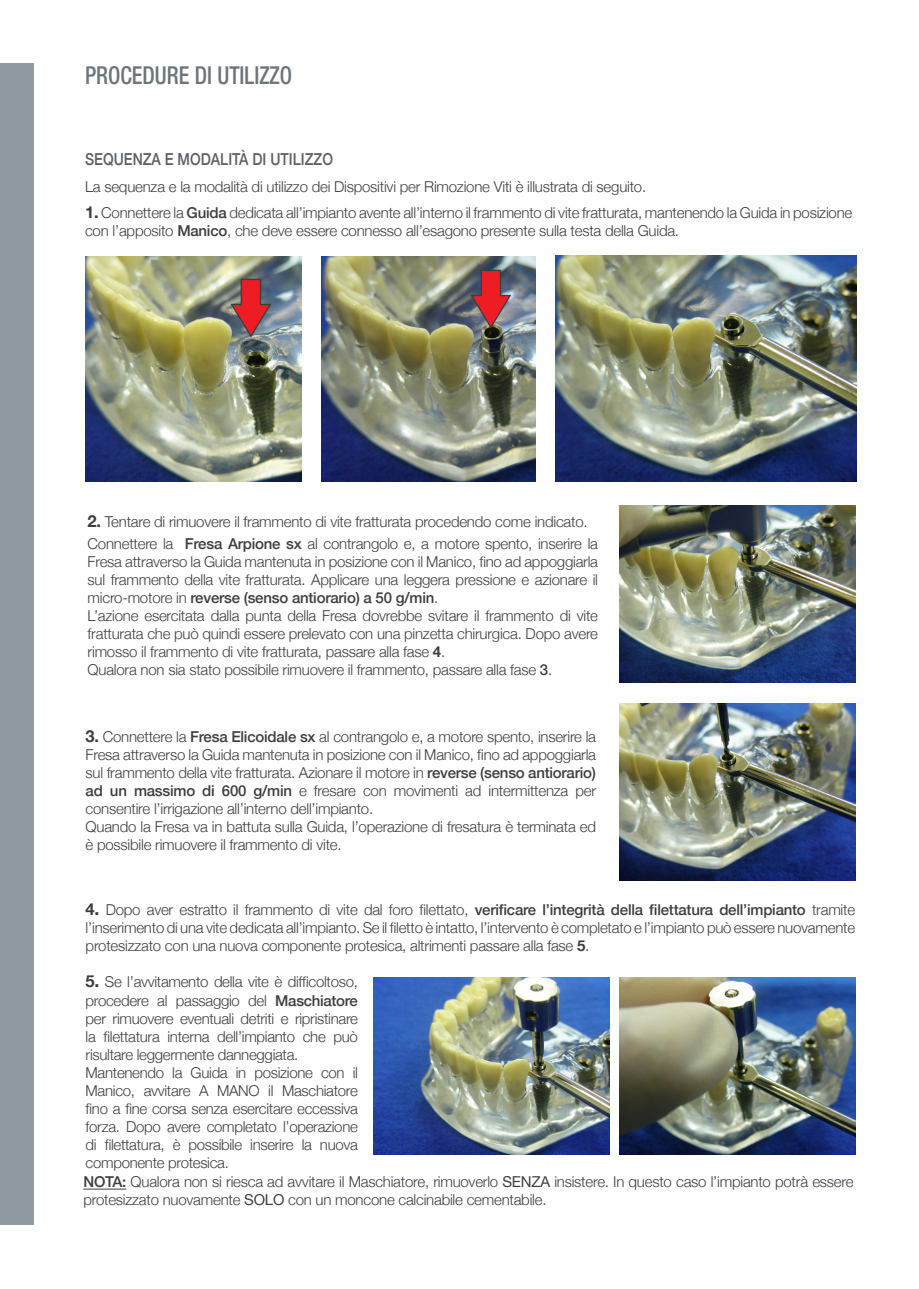
<style>
.page{position:relative;width:919px;height:1289px;background:#fff}
.page>*{position:absolute;margin:0;border:0;box-sizing:border-box;transform-origin:0 0}
.t1{font:500 condensed 24.75px "Helvetica Neue";color:#6d757a;scale:.9 1}
.t2{font:500 16.5px "Helvetica Neue";color:#5b6166;scale:.85 1}
.t3{font:300 15px/18px "Helvetica Neue";letter-spacing:-.015em;color:#3e3e3f;text-align:justify}
.s1{font-weight:700;font-size:16.5px}
.s2{font-weight:500}
.s3{font-weight:700}
.s4{font-weight:700;font-size:18px}
.s5{font-weight:400}
</style>
<div class="page">
<div style="left:0;top:64px;width:34px;height:1161px;background:#909aa1"></div>
<img style="left:321px;top:256px;width:214px;height:225px">
<img style="left:556px;top:256px;width:299px;height:225px">
<img style="left:619px;top:505px;width:236px;height:177px">
<img style="left:619px;top:703px;width:236px;height:177px">
<img style="left:86px;top:256px;width:215px;height:225px">
<img style="left:373px;top:977px;width:236px;height:177px">
<img style="left:619px;top:977px;width:236px;height:177px">
<svg style="left:229px;top:278px;width:44px;height:61px;background:#9a555b"></svg>
<svg style="left:469px;top:269px;width:43px;height:61px;background:#974e57"></svg>
<hr style="left:83px;top:1188px;width:43px;height:1px;background:#3e3e3f">
<p class="t1" style="left:85px;top:60px;width:232px">PROCEDURE DI UTILIZZO</p>
<p class="t2" style="left:85px;top:146px;width:293px">SEQUENZA E MODALITÀ DI UTILIZZO</p>
<p class="t3" style="left:85px;top:176px;width:562px">La sequenza e la modalità di utilizzo dei Dispositivi per Rimozione Viti è illustrata di seguito.</p>
<p class="t3" style="left:85px;top:202px;width:768px"><span class="s1">1.</span> Connettere la <span class="s2">Guida</span> dedicata all’impianto avente all’interno il frammento di vite fratturata, mantenendo la Guida in posizione con l’apposito <span class="s2">Manico</span>, che deve essere connesso all’esagono presente sulla testa della Guida.</p>
<p class="t3" style="left:88px;top:511px;width:501px"><span class="s1">2.</span> Tentare di rimuovere il frammento di vite fratturata procedendo come indicato.</p>
<p class="t3" style="left:88px;top:533px;width:512px">Connettere la <span class="s2">Fresa Arpione sx</span> al contrangolo e, a motore spento, inserire la Fresa attraverso la Guida mantenuta in posizione con il Manico, fino ad appoggiarla sul frammento della vite fratturata. Applicare una leggera pressione e azionare il micro-motore in <span class="s2">reverse (senso antiorario) a 50 g/min</span>.</p>
<p class="t3" style="left:88px;top:605px;width:512px">L’azione esercitata dalla punta della Fresa dovrebbe svitare il frammento di vite fratturata che può quindi essere prelevato con una pinzetta chirurgica. Dopo avere rimosso il frammento di vite fratturata, passare alla fase <span class="s3">4</span>.</p>
<p class="t3" style="left:88px;top:659px;width:466px">Qualora non sia stato possibile rimuovere il frammento, passare alla fase <span class="s2">3</span>.</p>
<p class="t3" style="left:86px;top:726px;width:512px"><span class="s1">3.</span> Connettere la <span class="s2">Fresa Elicoidale sx</span> al contrangolo e, a motore spento, inserire la Fresa attraverso la Guida mantenuta in posizione con il Manico, fino ad appoggiarla sul frammento della vite fratturata. Azionare il motore in <span class="s2">reverse (senso antiorario) ad un massimo di 600 g/min</span> e fresare con movimenti ad intermittenza per consentire l’irrigazione all’interno dell’impianto.</p>
<p class="t3" style="left:86px;top:816px;width:512px">Quando la Fresa va in battuta sulla Guida, l’operazione di fresatura è terminata ed è possibile rimuovere il frammento di vite.</p>
<p class="t3" style="left:86px;top:899px;width:771px"><span class="s1">4</span><span class="s4">.</span> Dopo aver estratto il frammento di vite dal foro filettato, <span class="s2">verificare l’integrità della filettatura dell’impianto</span> tramite l’inserimento di una vite dedicata all’impianto. Se il filetto è intatto, l’intervento è completato e l’impianto può essere nuovamente protesizzato con una nuova componente protesica, altrimenti passare alla fase <span class="s3">5</span>.</p>
<p class="t3" style="left:86px;top:972px;width:274px"><span class="s1">5</span><span class="s4">.</span> Se l’avvitamento della vite è difficoltoso, procedere al passaggio del <span class="s2">Maschiatore </span>per rimuovere eventuali detriti e ripristinare la filettatura interna dell’impianto che può risultare leggermente danneggiata.</p>
<p class="t3" style="left:86px;top:1062px;width:274px">Mantenendo la Guida in posizione con il Manico, avvitare A MANO il Maschiatore fino a fine corsa senza esercitare eccessiva forza. Dopo avere completato l’operazione di filettatura, è possibile inserire la nuova componente protesica.</p>
<p class="t3" style="left:83px;top:1171px;width:771px"><span class="s2">NOTA:</span> Qualora non si riesca ad avvitare il Maschiatore, rimuoverlo <span class="s5">SENZA</span> insistere. In questo caso l’impianto potrà essere protesizzato nuovamente <span class="s5">SOLO</span> con un moncone calcinabile cementabile.</p>
</div>
